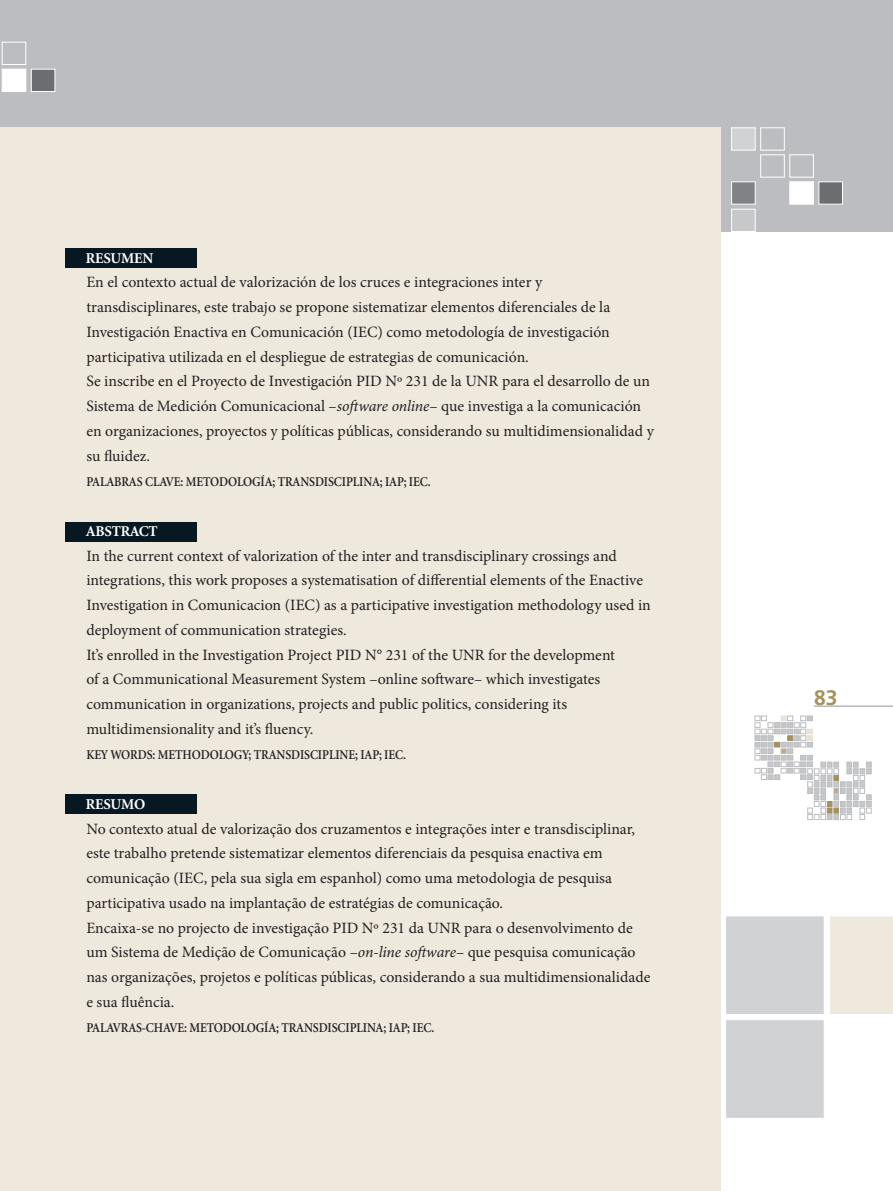
<style>
.page{position:relative;width:893px;height:1191px;background:#fff}
.page>*{position:absolute;margin:0;border:0;box-sizing:border-box;transform-origin:0 0}
.t1{font:700 21px "Frutiger";color:#a3915f}
.t2{font:15.75px/24.8px "Minion Pro";color:#231f20}
.t3{font:700 15px "Minion";letter-spacing:-.015em;color:#fff}
.t4{font:600 13.5px "Minion";letter-spacing:-.01em;color:#231f20;scale:.9 1}
.s1{font-style:italic}
</style>
<div class="page">
<svg style="left:755px;top:716px;width:116px;height:103px"></svg>
<hr style="left:814px;top:706px;width:79px;height:1px;background:#b2b3b7">
<div style="left:0;top:0;width:893px;height:232px;background:#bcbdc0"></div>
<div style="left:725px;top:915px;width:100px;height:100px;background:#d1d2d4;border:1px solid #fff"></div>
<div style="left:830px;top:916px;width:63px;height:98px;background:#efe8dd"></div>
<div style="left:731px;top:182px;width:24px;height:22px;background:#808285"></div>
<div style="left:790px;top:182px;width:24px;height:22px;background:#fff"></div>
<div style="left:819px;top:182px;width:24px;height:22px;background:#6c6d70"></div>
<div style="left:760px;top:155px;width:24px;height:22px;border:1px solid #fff"></div>
<div style="left:790px;top:155px;width:24px;height:22px;border:1px solid #fff"></div>
<div style="left:731px;top:128px;width:24px;height:22px;background:#d1d2d4;border:1px solid #fff"></div>
<div style="left:760px;top:128px;width:24px;height:22px;border:1px solid #fff"></div>
<div style="left:731px;top:209px;width:24px;height:23px;background:#c7c8ca;border:1px solid #fff"></div>
<div style="left:2px;top:69px;width:24px;height:23px;background:#fff"></div>
<div style="left:31px;top:69px;width:24px;height:23px;background:#6c6d70;border:1px solid #fff"></div>
<div style="left:2px;top:42px;width:24px;height:23px;border:1px solid #fff"></div>
<div style="left:725px;top:1019px;width:100px;height:99px;background:#d1d2d4;border:1px solid #fff"></div>
<div style="left:0;top:128px;width:721px;height:1063px;background:#efe8dd"></div>
<div style="left:65px;top:248px;width:131px;height:20px;background:#071822"></div>
<div style="left:65px;top:522px;width:131px;height:19px;background:#071822"></div>
<div style="left:65px;top:794px;width:131px;height:19px;background:#071822"></div>
<p class="t3" style="left:86px;top:250px;width:69px">RESUMEN</p>
<p class="t2" style="left:86px;top:270px;width:569px">En el contexto actual de valorización de los cruces e integraciones inter y transdisciplinares, este trabajo se propone sistematizar elementos diferenciales de la Investigación Enactiva en Comunicación (IEC) como metodología de investigación participativa utilizada en el despliegue de estrategias de comunicación.<br>Se inscribe en el Proyecto de Investigación PID Nº 231 de la UNR para el desarrollo de un Sistema de Medición Comunicacional –<span class="s1">software online</span>– que investiga a la comunicación en organizaciones, proyectos y políticas públicas, considerando su multidimensionalidad y su fluidez.</p>
<p class="t4" style="left:86px;top:474px;width:384px">PALABRAS CLAVE: METODOLOGÍA; TRANSDISCIPLINA; IAP; IEC.</p>
<p class="t3" style="left:86px;top:523px;width:73px">ABSTRACT</p>
<p class="t2" style="left:86px;top:543px;width:566px">In the current context of valorization of the inter and transdisciplinary crossings and integrations, this work proposes a systematisation of differential elements of the Enactive Investigation in Comunicacion (IEC) as a participative investigation methodology used in deployment of communication strategies.<br>It’s enrolled in the Investigation Project PID N° 231 of the UNR for the development<br>of a Communicational Measurement System –online software– which investigates communication in organizations, projects and public politics, considering its multidimensionality and it’s fluency.</p>
<p class="t4" style="left:86px;top:747px;width:357px">KEY WORDS: METHODOLOGY; TRANSDISCIPLINE; IAP; IEC.</p>
<p class="t3" style="left:86px;top:796px;width:61px">RESUMO</p>
<p class="t2" style="left:86px;top:816px;width:565px">No contexto atual de valorização dos cruzamentos e integrações inter e transdisciplinar, este trabalho pretende sistematizar elementos diferenciais da pesquisa enactiva em comunicação (IEC, pela sua sigla em espanhol) como uma metodologia de pesquisa participativa usado na implantação de estratégias de comunicação.<br>Encaixa-se no projecto de investigação PID Nº 231 da UNR para o desenvolvimento de um Sistema de Medição de Comunicação –<span class="s1">on-line software</span>– que pesquisa comunicação nas organizações, projetos e políticas públicas, considerando a sua multidimensionalidade e sua fluência.</p>
<p class="t4" style="left:86px;top:1020px;width:388px">PALAVRAS-CHAVE: METODOLOGÍA; TRANSDISCIPLINA; IAP; IEC.</p>
<h1 class="t1" style="left:814px;top:685px;width:25px">83</h1>
</div>
